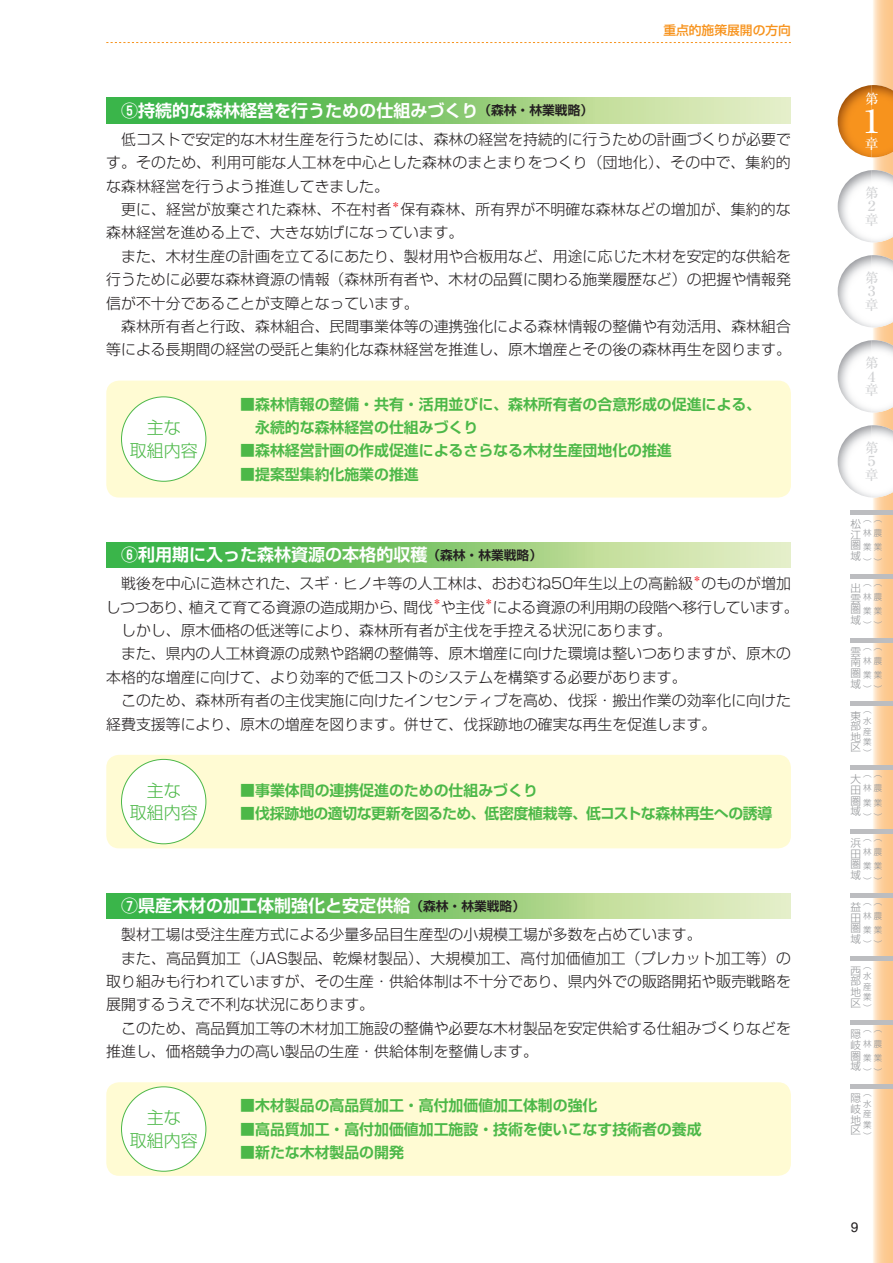
<style>
.page{position:relative;width:893px;height:1263px;background:#fff}
.page>*{position:absolute;margin:0;border:0;box-sizing:border-box;transform-origin:0 0}
.t1{font:500 31.95px "Ryumin Pr 5";color:#fff}
.t2{font:700 16.95px "Shin Go Pr 5 De";color:#fff}
.t3{font:300 16.95px/22.4px "Shin Go Pr 5";color:#4cb848;text-align:center}
.t4{font:300 14.85px/23.4px "Shin Go Pr 5";color:#231f20}
.t5{font:700 14.85px/23.4px "Shin Go Pr 5 De";color:#4cb848}
.t6{font:300 14.85px "Shin Go Pr 5";letter-spacing:-.02em;color:#231f20}
.t7{font:700 14.85px "Shin Go Pr 5 De";letter-spacing:-.025em;color:#4cb848}
.t8{font:500 13.8px/13.8px "Ryumin Pr 5";color:#d1d2d4}
.t9{font:500 13.8px "Ryumin Pr 5";color:#fff}
.t10{font:13.8px "Helvetica";color:#231f20}
.t11{font:500 12.75px "Shin Go Pro";color:#f7931d}
.t12{font:300 10.65px/10.6px "Shin Go Pr 5";color:#939598;text-align:justify}
.t13{font:300 8.7px "Shin Go Pr 5";color:#ee1d23}
.t14{font:300 8.55px/14.2px "Shin Go Pr 5";color:#939598;text-align:justify}
.s1{font-size:12.75px;color:#231f20}
</style>
<div class="page">
<svg style="left:872px;top:0;width:21px;height:1263px;background:#fcd4a8"></svg>
<svg style="left:106px;top:98px;width:685px;height:25px;background:#8acc79"></svg>
<div style="left:106px;top:381px;width:685px;height:116px;background:#fffbd3;border-radius:13px"></div>
<div style="left:121px;top:397px;width:85px;height:84px;background:#fff;border-radius:50%"></div>
<svg style="left:106px;top:542px;width:685px;height:26px;background:#8acc79"></svg>
<div style="left:106px;top:755px;width:685px;height:93px;background:#fffbd3;border-radius:13px"></div>
<div style="left:121px;top:759px;width:85px;height:85px;background:#fff;border-radius:50%"></div>
<svg style="left:106px;top:893px;width:685px;height:25px;background:#8acc79"></svg>
<div style="left:106px;top:1082px;width:685px;height:94px;background:#fffbd3;border-radius:13px"></div>
<div style="left:121px;top:1087px;width:85px;height:84px;background:#fff;border-radius:50%"></div>
<img style="left:838px;top:170px;width:55px;height:72px">
<img style="left:838px;top:85px;width:55px;height:72px">
<img style="left:838px;top:255px;width:55px;height:72px">
<img style="left:838px;top:340px;width:55px;height:72px">
<img style="left:838px;top:425px;width:55px;height:72px">
<svg style="left:106px;top:42px;width:685px;height:1px"></svg>
<hr style="left:850px;top:510px;width:43px;height:4px;background:#bcbdc0">
<hr style="left:850px;top:574px;width:43px;height:4px;background:#bcbdc0">
<hr style="left:850px;top:638px;width:43px;height:4px;background:#bcbdc0">
<hr style="left:850px;top:702px;width:43px;height:4px;background:#bcbdc0">
<div style="left:850px;top:765px;width:43px;height:5px;background:#bcbdc0"></div>
<hr style="left:850px;top:829px;width:43px;height:4px;background:#bcbdc0">
<hr style="left:850px;top:893px;width:43px;height:4px;background:#bcbdc0">
<hr style="left:850px;top:957px;width:43px;height:4px;background:#bcbdc0">
<div style="left:850px;top:1020px;width:43px;height:5px;background:#bcbdc0"></div>
<div style="left:850px;top:1084px;width:43px;height:5px;background:#bcbdc0"></div>
<p class="t2" style="left:121px;top:97px;width:473px">⑤持続的な森林経営を行うための仕組みづくり<span class="s1">（森林・林業戦略）</span></p>
<p class="t11" style="left:663px;top:19px;width:129px">重点的施策展開の方向</p>
<p class="t4" style="left:121px;top:126px;width:671px">低コストで安定的な木材生産を行うためには、森林の経営を持続的に行うための計画づくりが必要で</p>
<p class="t4" style="left:106px;top:150px;width:686px">す。そのため、利用可能な人工林を中心とした森林のまとまりをつくり（団地化）、その中で、集約的</p>
<p class="t4" style="left:106px;top:173px;width:284px">な森林経営を行うよう推進してきました。</p>
<p class="t4" style="left:121px;top:196px;width:272px">更に、経営が放棄された森林、不在村者</p>
<p class="t13" style="left:391px;top:197px;width:10px">＊</p>
<p class="t4" style="left:106px;top:196px;width:686px;text-indent:294px">保有森林、所有界が不明確な森林などの増加が、集約的な森林経営を進める上で、大きな妨げになっています。</p>
<p class="t4" style="left:106px;top:243px;width:686px;text-align:justify;text-indent:15px">また、木材生産の計画を立てるにあたり、製材用や合板用など、用途に応じた木材を安定的な供給を行うために必要な森林資源の情報（森林所有者や、木材の品質に関わる施業履歴など）の把握や情報発信が不十分であることが支障となっています。</p>
<p class="t4" style="left:106px;top:313px;width:686px;text-align:right">森林所有者と行政、森林組合、民間事業体等の連携強化による森林情報の整備や有効活用、森林組合等による長期間の経営の受託と集約化な森林経営を推進し、原木増産とその後の森林再生を図ります。</p>
<p class="t3" style="left:130px;top:415px;width:70px">主な<br>取組内容</p>
<p class="t5" style="left:255px;top:391px;width:507px;text-indent:-15px">■森林情報の整備・共有・活用並びに、森林所有者の合意形成の促進による、永続的な森林経営の仕組みづくり</p>
<p class="t5" style="left:240px;top:438px;width:433px">■森林経営計画の作成促進によるさらなる木材生産団地化の推進</p>
<p class="t5" style="left:240px;top:461px;width:180px">■提案型集約化施業の推進</p>
<p class="t2" style="left:121px;top:541px;width:422px">⑥利用期に入った森林資源の本格的収穫<span class="s1">（森林・林業戦略）</span></p>
<p class="t4" style="left:121px;top:570px;width:574px">戦後を中心に造林された、スギ・ヒノキ等の人工林は、おおむね50年生以上の高齢級</p>
<p class="t13" style="left:693px;top:571px;width:10px">＊</p>
<p class="t4" style="left:701px;top:570px;width:91px">のものが増加</p>
<p class="t6" style="left:106px;top:595px;width:329px">しつつあり、植えて育てる資源の造成期から、間伐</p>
<p class="t13" style="left:433px;top:595px;width:10px">＊</p>
<p class="t4" style="left:441px;top:594px;width:46px">や主伐</p>
<p class="t13" style="left:485px;top:595px;width:10px">＊</p>
<p class="t6" style="left:493px;top:595px;width:307px">による資源の利用期の段階へ移行しています。</p>
<p class="t4" style="left:121px;top:617px;width:552px">しかし、原木価格の低迷等により、森林所有者が主伐を手控える状況にあります。</p>
<p class="t4" style="left:121px;top:641px;width:671px">また、県内の人工林資源の成熟や路網の整備等、原木増産に向けた環境は整いつありますが、原木の</p>
<p class="t4" style="left:106px;top:664px;width:582px">本格的な増産に向けて、より効率的で低コストのシステムを構築する必要があります。</p>
<p class="t4" style="left:121px;top:687px;width:671px">このため、森林所有者の主伐実施に向けたインセンティブを高め、伐採・搬出作業の効率化に向けた</p>
<p class="t4" style="left:106px;top:711px;width:612px">経費支援等により、原木の増産を図ります。併せて、伐採跡地の確実な再生を促進します。</p>
<p class="t3" style="left:130px;top:778px;width:70px">主な<br>取組内容</p>
<p class="t5" style="left:240px;top:777px;width:299px">■事業体間の連携促進のための仕組みづくり</p>
<p class="t7" style="left:240px;top:801px;width:534px">■伐採跡地の適切な更新を図るため、低密度植栽等、低コストな森林再生への誘導</p>
<p class="t2" style="left:121px;top:892px;width:405px">⑦県産木材の加工体制強化と安定供給<span class="s1">（森林・林業戦略）</span></p>
<p class="t4" style="left:121px;top:921px;width:582px">製材工場は受注生産方式による少量多品目生産型の小規模工場が多数を占めています。</p>
<p class="t4" style="left:121px;top:945px;width:671px">また、高品質加工（JAS製品、乾燥材製品）、大規模加工、高付加価値加工（プレカット加工等）の</p>
<p class="t4" style="left:106px;top:968px;width:686px">取り組みも行われていますが、その生産・供給体制は不十分であり、県内外での販路開拓や販売戦略を</p>
<p class="t4" style="left:106px;top:991px;width:269px">展開するうえで不利な状況にあります。</p>
<p class="t4" style="left:121px;top:1015px;width:671px">このため、高品質加工等の木材加工施設の整備や必要な木材製品を安定供給する仕組みづくりなどを</p>
<p class="t4" style="left:106px;top:1038px;width:433px">推進し、価格競争力の高い製品の生産・供給体制を整備します。</p>
<p class="t3" style="left:130px;top:1105px;width:70px">主な<br>取組内容</p>
<p class="t5" style="left:240px;top:1093px;width:359px">■木材製品の高品質加工・高付加価値加工体制の強化</p>
<p class="t5" style="left:240px;top:1116px;width:463px">■高品質加工・高付加価値加工施設・技術を使いこなす技術者の養成</p>
<p class="t5" style="left:240px;top:1139px;width:165px">■新たな木材製品の開発</p>
<p class="t9" style="left:865px;top:88px;width:15px">第</p>
<h1 class="t1" style="left:856px;top:96px;width:23px">１</h1>
<p class="t9" style="left:865px;top:133px;width:15px">章</p>
<p class="t8" style="left:865px;top:185px;width:15px">第<br>２章</p>
<p class="t8" style="left:865px;top:270px;width:15px">第<br>３章</p>
<p class="t8" style="left:865px;top:355px;width:15px">第<br>４章</p>
<p class="t8" style="left:865px;top:440px;width:15px">第<br>５章</p>
<p class="t12" style="left:850px;top:518px;width:12px">松江圏域</p>
<p class="t14" style="left:863px;top:511px;width:20px">（（林農業業））</p>
<p class="t12" style="left:850px;top:581px;width:12px">出雲圏域</p>
<p class="t14" style="left:863px;top:575px;width:20px">（（林農業業））</p>
<p class="t12" style="left:850px;top:645px;width:12px">雲南圏域</p>
<p class="t14" style="left:863px;top:638px;width:20px">（（林農業業））</p>
<p class="t12" style="left:850px;top:709px;width:12px">東部地区</p>
<p class="t14" style="left:863px;top:704px;width:10px;line-height:10.6px">（水産業）</p>
<p class="t12" style="left:850px;top:773px;width:12px">大田圏域</p>
<p class="t14" style="left:863px;top:766px;width:20px">（（林農業業））</p>
<p class="t12" style="left:850px;top:837px;width:12px">浜田圏域</p>
<p class="t14" style="left:863px;top:830px;width:20px">（（林農業業））</p>
<p class="t12" style="left:850px;top:900px;width:12px">益田圏域</p>
<p class="t14" style="left:863px;top:893px;width:20px">（（林農業業））</p>
<p class="t12" style="left:850px;top:964px;width:12px">西部地区</p>
<p class="t14" style="left:863px;top:959px;width:10px;line-height:10.6px">（水産業）</p>
<p class="t12" style="left:850px;top:1028px;width:12px">隠岐圏域</p>
<p class="t14" style="left:863px;top:1021px;width:20px">（（林農業業））</p>
<p class="t12" style="left:850px;top:1092px;width:12px">隠岐地区</p>
<p class="t14" style="left:863px;top:1087px;width:10px;line-height:10.6px">（水産業）</p>
<p class="t10" style="left:851px;top:1219px;width:9px">9</p>
</div>
